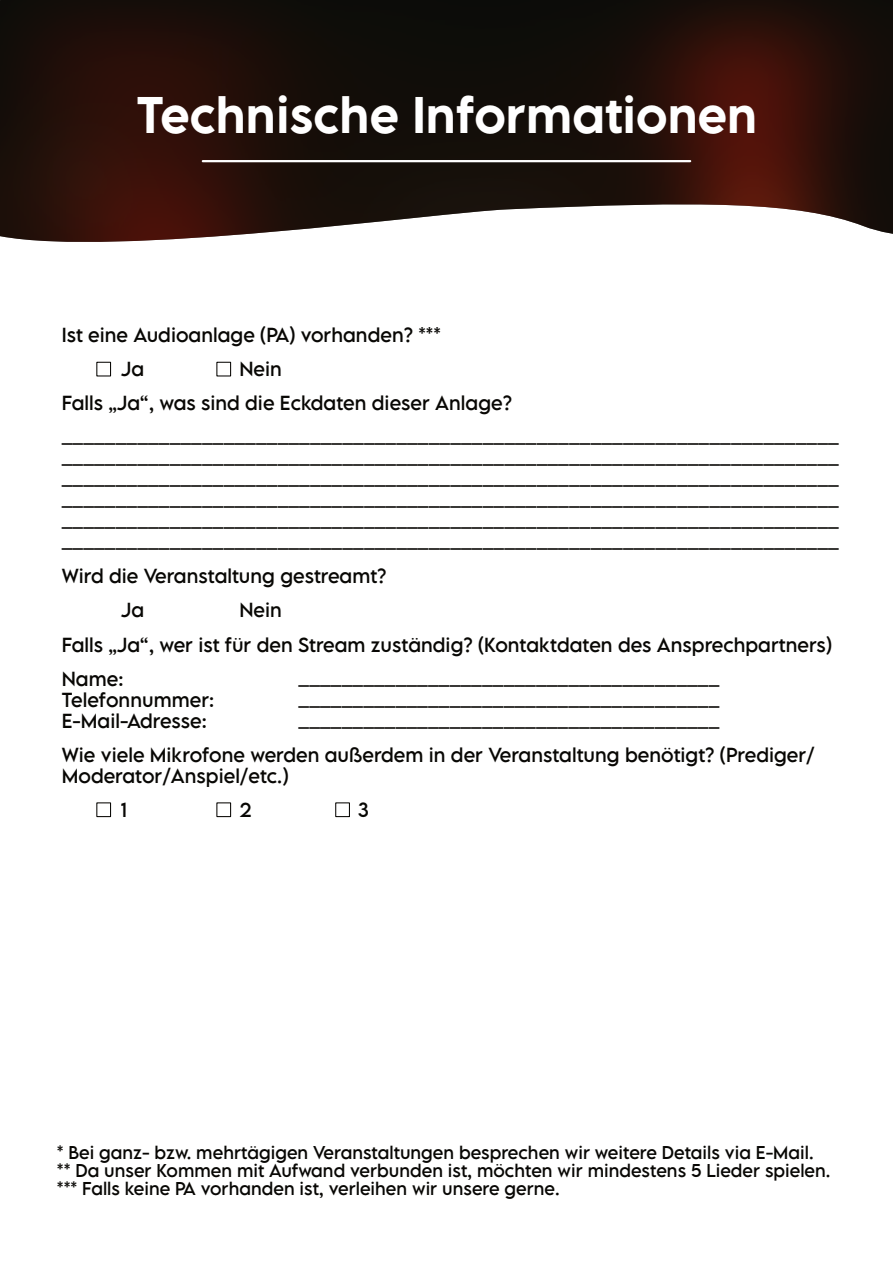
<style>
.page{position:relative;width:893px;height:1263px;background:#fff}
.page>*{position:absolute;margin:0;border:0;box-sizing:border-box;transform-origin:0 0}
.t1{font:500 45.75px "LEMONMILK Pro";color:#fff}
.t2{font:18.15px/34px "LEMONMILK Pro";color:#080704}
.t3{font:16.5px/17.7px "LEMONMILK Pro";color:#080704}
</style>
<div class="page">
<svg style="left:0;top:0;width:893px;height:5px;fill:#100d09"></svg>
<img style="left:0;top:5px;width:893px;height:237px">
<hr style="left:203px;top:160px;width:487px;height:2px;background:#fff">
<div style="left:216px;top:802px;width:15px;height:15px;background:#fff;border:1px solid #080704"></div>
<div style="left:335px;top:802px;width:15px;height:15px;background:#fff;border:1px solid #080704"></div>
<div style="left:96px;top:802px;width:15px;height:15px;background:#fff;border:1px solid #080704"></div>
<div style="left:216px;top:362px;width:15px;height:14px;background:#fff;border:1px solid #080704"></div>
<div style="left:96px;top:362px;width:15px;height:14px;background:#fff;border:1px solid #080704"></div>
<h1 class="t1" style="left:137px;top:84px;width:622px">Technische Informationen</h1>
<p class="t2" style="left:121px;top:317px;width:321px;text-indent:-59px">Ist eine Audioanlage (PA) vorhanden? ***<br>Ja</p>
<p class="t2" style="left:62px;top:352px;width:778px;text-indent:178px">Nein<br>Falls „Ja“, was sind die Eckdaten dieser Anlage? ________________________________________________________________________</p>
<p class="t2" style="left:62px;top:447px;width:778px;line-height:21px;text-align:justify">________________________________________________________________________ ________________________________________________________________________ ________________________________________________________________________ ________________________________________________________________________ ________________________________________________________________________</p>
<p class="t2" style="left:121px;top:559px;width:267px;text-indent:-59px">Wird die Veranstaltung gestreamt?<br>Ja</p>
<p class="t2" style="left:62px;top:593px;width:772px;text-indent:178px">Nein<br>Falls „Ja“, wer ist für den Stream zuständig? (Kontaktdaten des Ansprechpartners)<br>Name:</p>
<p class="t2" style="left:299px;top:661px;width:422px">_______________________________________</p>
<p class="t2" style="left:62px;top:682px;width:154px">Telefonnummer:</p>
<p class="t2" style="left:299px;top:682px;width:422px">_______________________________________</p>
<p class="t2" style="left:62px;top:703px;width:147px">E-Mail-Adresse:</p>
<p class="t2" style="left:62px;top:703px;width:754px;text-indent:237px">_______________________________________<br>Wie viele Mikrofone werden außerdem in der Veranstaltung benötigt? (Prediger/</p>
<p class="t2" style="left:121px;top:758px;width:169px;text-indent:-59px">Moderator/Anspiel/etc.)<br>1</p>
<p class="t2" style="left:239px;top:792px;width:14px">2</p>
<p class="t2" style="left:358px;top:792px;width:12px">3</p>
<p class="t3" style="left:57px;top:1143px;width:775px">* Bei ganz- bzw. mehrtägigen Veranstaltungen besprechen wir weitere Details via E-Mail. ** Da unser Kommen mit Aufwand verbunden ist, möchten wir mindestens 5 Lieder spielen. *** Falls keine PA vorhanden ist, verleihen wir unsere gerne.</p>
</div>
